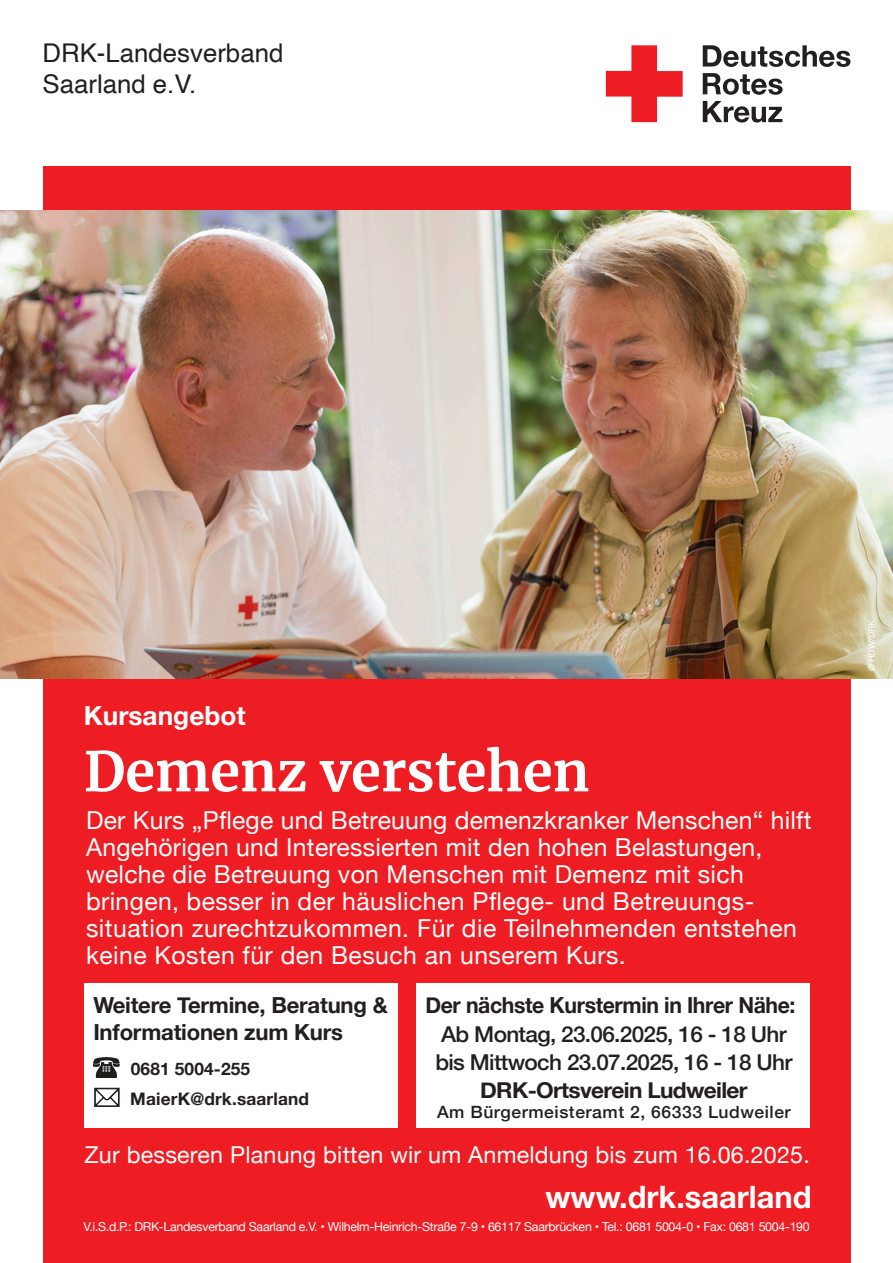
<style>
.page{position:relative;width:893px;height:1263px;background:#fff}
.page>*{position:absolute;margin:0;border:0;box-sizing:border-box;transform-origin:0 0}
.t1{font:700 54.53px "Merriweather";letter-spacing:-.005em;color:#fff}
.t2{font:700 30.9px "Helvetica Neue";color:#fff}
.t3{font:700 26.25px "Helvetica Neue";color:#fff}
.t4{font:25.8px "Helvetica";color:#231f20}
.t5{font:24.75px/27px "Helvetica Neue";letter-spacing:.015em;color:#fff}
.t6{font:23.25px "Helvetica Neue";letter-spacing:.01em;color:#fff}
.t7{font:700 22.12px "Helvetica Neue";letter-spacing:-.01em;color:#231f20}
.t8{font:700 22.12px "Helvetica Neue";letter-spacing:-.01em;color:#231f20;scale:.96 1}
.t9{font:500 21.83px/27.9px "Helvetica Neue";letter-spacing:-.03em;color:#231f20;text-align:center}
.t10{font:700 17.25px "Helvetica Neue";letter-spacing:.01em;color:#231f20}
.t11{font:500 16.95px "Helvetica Neue";letter-spacing:.03em;color:#231f20;scale:1.04 1}
.t12{font:12.38px "Helvetica Neue";letter-spacing:-.02em;color:#fff}
.t13{font:9px "Helvetica Neue";letter-spacing:-.02em;color:#fff}
.s1{font-weight:700}
</style>
<div class="page">
<div style="left:43px;top:167px;width:807px;height:1096px;background:#ee1d23"></div>
<svg style="left:703px;top:45px;width:147px;height:78px"></svg>
<svg style="left:606px;top:45px;width:77px;height:77px"></svg>
<div style="left:84px;top:983px;width:314px;height:144px;background:#fff"></div>
<img style="left:94px;top:1057px;width:26px;height:21px">
<svg style="left:94px;top:1088px;width:26px;height:19px"></svg>
<img style="left:0;top:211px;width:893px;height:467px">
<div style="left:416px;top:983px;width:394px;height:144px;background:#fff"></div>
<p class="t4" style="left:43px;top:33px;width:242px">DRK-Landesverband</p>
<p class="t4" style="left:43px;top:64px;width:155px">Saarland e.V.</p>
<p class="t3" style="left:84px;top:695px;width:163px">Kursangebot</p>
<p class="t1" style="left:84px;top:734px;width:507px">Demenz verstehen</p>
<p class="t5" style="left:86px;top:808px;width:727px">Der Kurs „Pflege und Betreuung demenzkranker Menschen“ hilft</p>
<p class="t5" style="left:86px;top:835px;width:678px">Angehörigen und Interessierten mit den hohen Belastungen, welche die Betreuung von Menschen mit Demenz mit sich</p>
<p class="t5" style="left:86px;top:889px;width:670px">bringen, besser in der häuslichen Pflege- und Betreuungs-</p>
<p class="t5" style="left:86px;top:916px;width:712px">situation zurechtzukommen. Für die Teilnehmenden entstehen keine Kosten für den Besuch an unserem Kurs.</p>
<p class="t7" style="left:93px;top:987px;width:296px">Weitere Termine, Beratung &amp;</p>
<p class="t7" style="left:93px;top:1015px;width:251px">Informationen zum Kurs</p>
<p class="t10" style="left:131px;top:1055px;width:121px">0681 5004-255</p>
<p class="t10" style="left:130px;top:1085px;width:180px">MaierK@drk.saarland</p>
<p class="t8" style="left:425px;top:987px;width:387px">Der nächste Kurstermin in Ihrer Nähe:</p>
<p class="t9" style="left:435px;top:1018px;width:358px">Ab Montag, 23.06.2025, 16 - 18 Uhr bis Mittwoch 23.07.2025, 16 - 18 Uhr<br><span class="s1">DRK-Ortsverein Ludweiler</span></p>
<p class="t11" style="left:437px;top:1098px;width:342px">Am Bürgermeisteramt 2, 66333 Ludweiler</p>
<p class="t6" style="left:85px;top:1138px;width:727px">Zur besseren Planung bitten wir um Anmeldung bis zum 16.06.2025.</p>
<p class="t2" style="left:545px;top:1173px;width:268px">www.drk.saarland</p>
<p class="t12" style="left:84px;top:1217px;width:728px">V.i.S.d.P.: DRK-Landesverband Saarland e.V. • Wilhelm-Heinrich-Straße 7-9 • 66117 Saarbrücken • Tel.: 0681 5004-0 • Fax: 0681 5004-190</p>
<p class="t13" style="left:865px;top:671px;width:52px;rotate:-90deg">© HDW/DRK</p>
</div>
